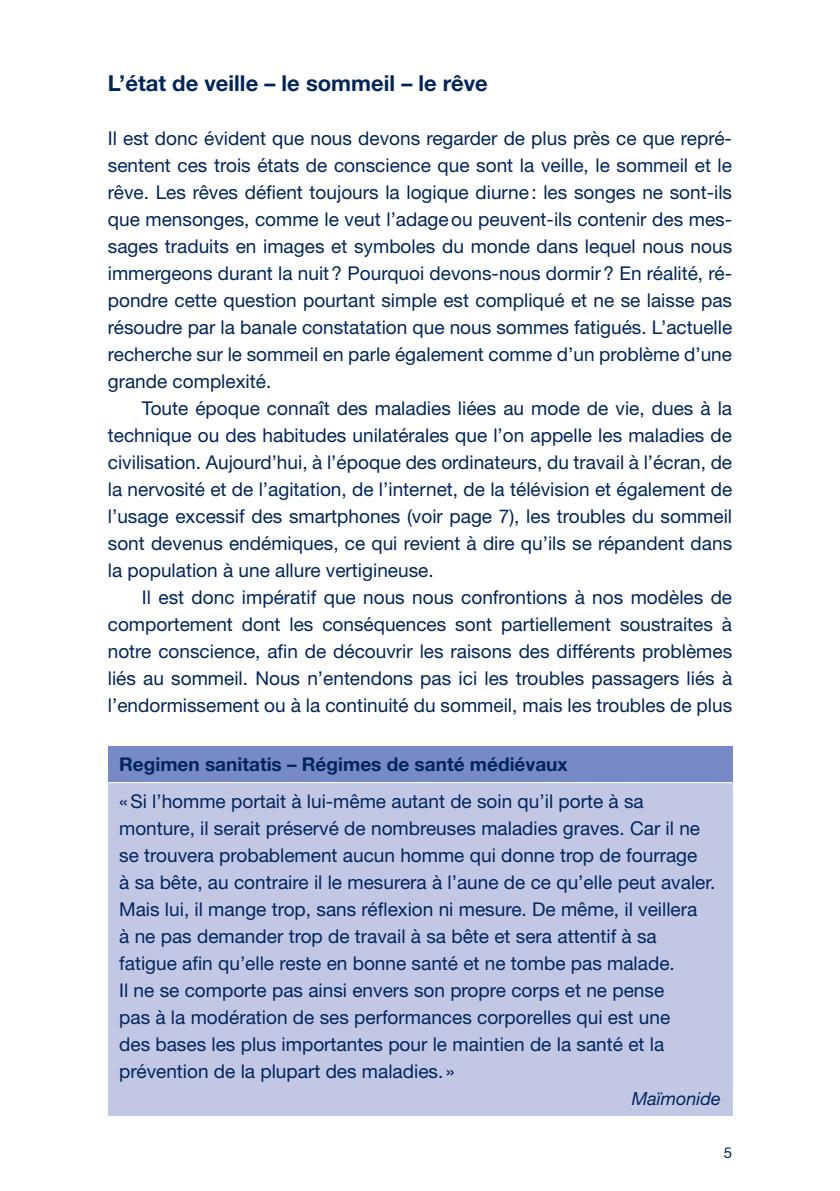
<style>
.page{position:relative;width:840px;height:1191px;background:#fff}
.page>*{position:absolute;margin:0;border:0;box-sizing:border-box;transform-origin:0 0}
.t1{font:700 22px "Helvetica Neue LT Std";color:#00255d}
.t2{font:19px/27px "Helvetica Neue LT Std";color:#00255d;text-align:justify}
.t3{font:700 19px "Helvetica Neue LT Std";color:#00255d}
.t4{font:italic 18px "Helvetica Neue LT Std";color:#00255d}
.t5{font:15px "Helvetica Neue LT Std";color:#00255d}
</style>
<div class="page">
<div style="left:108px;top:746px;width:623px;height:36px;background:#788ac5"></div>
<div style="left:108px;top:782px;width:623px;height:334px;background:#c2c8e4"></div>
<hr style="left:108px;top:782px;width:623px;height:1px;background:#fff">
<p class="t1" style="left:108px;top:69px;width:381px">L’état de veille – le sommeil – le rêve</p>
<p class="t2" style="left:108px;top:124px;width:625px">Il est donc évident que nous devons regarder de plus près ce que repré&shy;sentent ces trois états de conscience que sont la veille, le sommeil et le rêve. Les rêves défient toujours la logique diurne: les songes ne sont-ils que mensonges, comme le veut l’adageou peuvent-ils contenir des mes&shy;sages traduits en images et symboles du monde dans lequel nous nous immergeons durant la nuit? Pourquoi devons-nous dormir? En réalité, ré&shy;pondre cette question pourtant simple est compliqué et ne se laisse pas résoudre par la banale constatation que nous sommes fatigués. L’actuelle recherche sur le sommeil en parle également comme d’un problème d’une grande complexité.</p>
<p class="t2" style="left:108px;top:394px;width:625px;text-indent:34px">Toute époque connaît des maladies liées au mode de vie, dues à la technique ou des habitudes unilatérales que l’on appelle les maladies de civilisation. Aujourd’hui, à l’époque des ordinateurs, du travail à l’écran, de la nervosité et de l’agitation, de l’internet, de la télévision et également de l’usage excessif des smartphones (voir page 7), les troubles du sommeil sont devenus endémiques, ce qui revient à dire qu’ils se répandent dans la population à une allure vertigineuse.</p>
<p class="t2" style="left:108px;top:583px;width:625px;text-indent:34px">Il est donc impératif que nous nous confrontions à nos modèles de comportement dont les conséquences sont partiellement soustraites à notre conscience, afin de découvrir les raisons des différents problèmes liés au sommeil. Nous n’entendons pas ici les troubles passagers liés à l’endormissement ou à la continuité du sommeil, mais les troubles de plus</p>
<p class="t3" style="left:119px;top:752px;width:450px">Regimen sanitatis – Régimes de santé médiévaux</p>
<p class="t2" style="left:119px;top:787px;width:597px;text-align:left">«Si l’homme portait à lui-même autant de soin qu’il porte à sa monture, il serait préservé de nombreuses maladies graves. Car il ne se trouvera probablement aucun homme qui donne trop de fourrage<br>à sa bête, au contraire il le mesurera à l’aune de ce qu’elle peut avaler.<br>Mais lui, il mange trop, sans réflexion ni mesure. De même, il veillera<br>à ne pas demander trop de travail à sa bête et sera attentif à sa fatigue afin qu’elle reste en bonne santé et ne tombe pas malade.<br>Il ne se comporte pas ainsi envers son propre corps et ne pense<br>pas à la modération de ses performances corporelles qui est une<br>des bases les plus importantes pour le maintien de la santé et la prévention de la plupart des maladies. »</p>
<p class="t4" style="left:631px;top:1087px;width:91px">Maïmonide</p>
<p class="t5" style="left:723px;top:1144px;width:10px">5</p>
</div>
